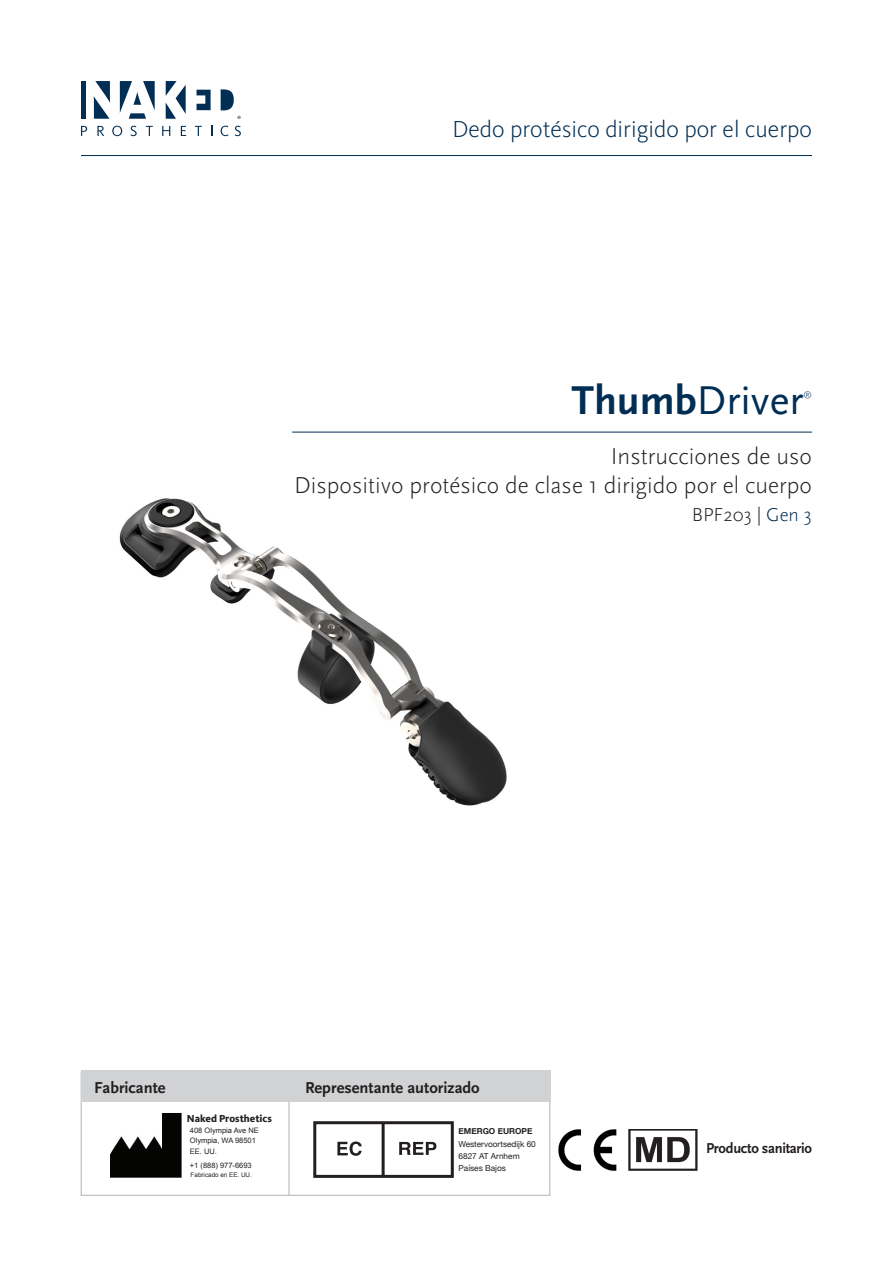
<style>
.page{position:relative;width:893px;height:1263px;background:#fff}
.page>*{position:absolute;margin:0;border:0;box-sizing:border-box;transform-origin:0 0}
.t1{font:42px "Scala Sans Pro";color:#002e54}
.t2{font:300 24px "Scala Sans Pro";color:#231f20}
.t3{font:300 24px "Kievit OT";color:#002e54}
.t4{font:300 19.5px "Scala Sans Pro";color:#231f20}
.t5{font:700 16.5px "Scala Sans Pro";color:#231f20}
.t6{font:700 15px "Scala Sans Pro";letter-spacing:-.02em;color:#231f20}
.t7{font:800 10.5px "Kievit OT";color:#231f20}
.t8{font:300 8.7px "Scala Sans Pro";color:#002e54}
.t9{font:8.25px "Helvetica Neue";color:#231f20}
.t10{font:700 8.25px "Helvetica Neue";color:#231f20}
.t11{font:7.5px "Arial";color:#231f20}
.t12{font:6.3px "Arial";color:#231f20}
.s1{font-weight:700}
.s2{color:#002e54}
</style>
<div class="page">
<svg style="left:81px;top:126px;width:6px;height:10px"></svg>
<svg style="left:97px;top:126px;width:7px;height:10px"></svg>
<svg style="left:112px;top:126px;width:10px;height:10px"></svg>
<svg style="left:130px;top:126px;width:7px;height:10px"></svg>
<svg style="left:146px;top:126px;width:7px;height:10px"></svg>
<svg style="left:162px;top:126px;width:8px;height:10px"></svg>
<svg style="left:181px;top:126px;width:5px;height:10px"></svg>
<svg style="left:195px;top:126px;width:7px;height:10px"></svg>
<svg style="left:221px;top:126px;width:8px;height:10px"></svg>
<svg style="left:235px;top:126px;width:6px;height:10px"></svg>
<svg style="left:221px;top:89px;width:13px;height:21px"></svg>
<svg style="left:197px;top:90px;width:14px;height:20px"></svg>
<svg style="left:94px;top:81px;width:16px;height:38px"></svg>
<svg style="left:166px;top:81px;width:20px;height:38px"></svg>
<svg style="left:120px;top:81px;width:35px;height:38px"></svg>
<hr style="left:81px;top:81px;width:4px;height:38px;background:#002e54">
<svg style="left:237px;top:116px;width:4px;height:3px"></svg>
<div style="left:313px;top:1121px;width:141px;height:57px;border:3px solid #231f20"></div>
<svg style="left:337px;top:1141px;width:25px;height:15px"></svg>
<svg style="left:399px;top:1142px;width:37px;height:13px"></svg>
<hr style="left:382px;top:1123px;width:3px;height:53px;background:#231f20">
<div style="left:81px;top:1070px;width:469px;height:32px;background:#d1d2d4"></div>
<hr style="left:289px;top:1102px;width:1px;height:93px;background:#b2b3b7">
<img style="left:558px;top:1129px;width:59px;height:42px">
<img style="left:629px;top:1129px;width:69px;height:41px">
<img style="left:110px;top:1113px;width:72px;height:65px">
<img style="left:119px;top:498px;width:388px;height:308px">
<hr style="left:81px;top:155px;width:731px;height:1px;background:#002e54">
<hr style="left:292px;top:432px;width:520px;height:1px;background:#002e54">
<p class="t3" style="left:452px;top:115px;width:361px">Dedo protésico dirigido por el cuerpo</p>
<p class="t1" style="left:571px;top:376px;width:234px"><span class="s1">Thumb</span>Driver</p>
<p class="t8" style="left:803px;top:389px;width:10px">®</p>
<p class="t2" style="left:611px;top:443px;width:203px">Instrucciones de uso</p>
<p class="t2" style="left:294px;top:471px;width:519px">Dispositivo protésico de clase 1 dirigido por el cuerpo</p>
<p class="t4" style="left:692px;top:504px;width:122px">BPF203 | <span class="s2">Gen 3</span></p>
<p class="t5" style="left:94px;top:1078px;width:73px">Fabricante</p>
<p class="t5" style="left:305px;top:1078px;width:176px">Representante autorizado</p>
<p class="t7" style="left:187px;top:1112px;width:87px">Naked Prosthetics</p>
<p class="t11" style="left:190px;top:1125px;width:71px">408 Olympia Ave NE</p>
<p class="t11" style="left:190px;top:1136px;width:67px">Olympia, WA 98501</p>
<p class="t11" style="left:190px;top:1146px;width:29px">EE. UU.</p>
<p class="t11" style="left:190px;top:1160px;width:63px">+1 (888) 977-6693</p>
<p class="t12" style="left:191px;top:1171px;width:63px">Fabricado en EE. UU.</p>
<p class="t10" style="left:459px;top:1124px;width:75px">EMERGO EUROPE</p>
<p class="t9" style="left:459px;top:1138px;width:79px">Westervoortsedijk 60</p>
<p class="t9" style="left:459px;top:1150px;width:63px">6827 AT Arnhem</p>
<p class="t9" style="left:459px;top:1162px;width:49px">Países Bajos</p>
<p class="t6" style="left:706px;top:1140px;width:107px">Producto sanitario</p>
</div>
